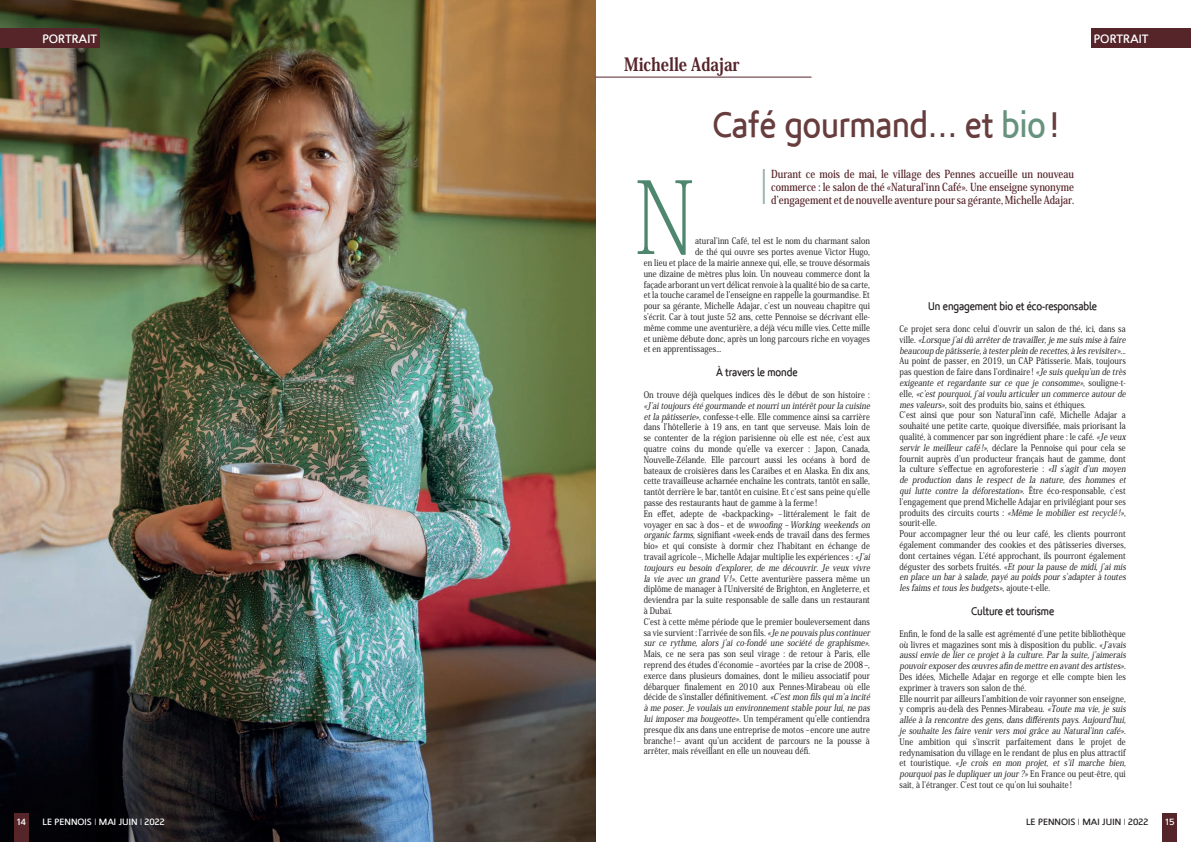
<style>
.page{position:relative;width:1191px;height:842px;background:#fff}
.page>*{position:absolute;margin:0;border:0;box-sizing:border-box;transform-origin:0 0}
.TEXTE_édito{font:200 100px "Koz Min Pro";color:#4e876e;scale:.85 1}
.t1{font:35px "Fortheloveofhate";color:#673d3e;scale:.85 1}
.DATE_MEDECIN{font:800 18px "Koz Min Pro";color:#56252a;scale:.85 1}
.t2{font:12px "Fortheloveofhate";color:#fff}
.CHAPEAU{font:700 11px/13.2px "Koz Min Pro";color:#56252a;text-align:justify;scale:.85 1}
.TEXTE{font:11px "Fortheloveofhate";letter-spacing:-.01em;color:#231f20;scale:.85 1}
.TEXTE-2{font:500 9px/10.8px "Koz Min Pro";letter-spacing:.01em;color:#231f20;scale:.85 1}
.TEXTE-3{font:italic 500 9px/10.8px "Koz Min Pro";color:#231f20;scale:.85 1}
.DATE_MEDECIN-2{font:9px "Fortheloveofhate";color:#fff}
.DATE_MEDECIN-3{font:9px "Fortheloveofhate";color:#231f20}
.t3{font:9px "Fortheloveofhate";color:#fff}
.s1{color:#67937e}
.s2{font-style:italic}
.s3{font-style:normal}
.s4{font-family:"Fortheloveofhatelight"}
</style>
<div class="page">
<img style="left:0;top:0;width:595px;height:842px">
<div style="left:14px;top:814px;width:14px;height:28px;background:#56252a"></div>
<div style="left:1162px;top:814px;width:14px;height:28px;background:#56252a"></div>
<div style="left:0;top:28px;width:100px;height:20px;background:#56252a"></div>
<div style="left:1091px;top:28px;width:100px;height:20px;background:#56252a"></div>
<hr style="left:763px;top:169px;width:2px;height:35px;background:#a1b7a9">
<hr style="left:596px;top:77px;width:215px;height:1px;background:#56252a">
<p class="t2" style="left:42px;top:31px;width:56px">PORTRAIT</p>
<p class="t2" style="left:1093px;top:31px;width:56px">PORTRAIT</p>
<p class="DATE_MEDECIN" style="left:624px;top:51px;width:138px">Michelle Adajar</p>
<p class="t1" style="left:712px;top:104px;width:410px">Café gourmand… et <span class="s1">bio</span>!</p>
<p class="TEXTE_édito" style="left:635px;top:147px;width:72px">N</p>
<p class="CHAPEAU" style="left:771px;top:166px;width:358px">Durant ce mois de mai, le village des Pennes accueille un nouveau commerce : le salon de thé «Natural’inn Café». Une enseigne synonyme d’engagement et de nouvelle aventure pour sa gérante, Michelle Adajar.</p>
<p class="TEXTE-2" style="left:695px;top:235px;width:207px">atural’inn Café, tel est le nom du charmant salon</p>
<p class="TEXTE-2" style="left:695px;top:246px;width:207px">de thé qui ouvre ses portes avenue Victor Hugo,</p>
<p class="TEXTE-2" style="left:643px;top:257px;width:268px">en lieu et place de la mairie annexe qui, elle, se trouve désormais</p>
<p class="TEXTE-2" style="left:643px;top:268px;width:268px">une dizaine de mètres plus loin. Un nouveau commerce dont la</p>
<p class="TEXTE-2" style="left:643px;top:279px;width:268px">façade arborant un vert délicat renvoie à la qualité bio de sa carte,</p>
<p class="TEXTE-2" style="left:643px;top:289px;width:268px">et la touche caramel de l’enseigne en rappelle la gourmandise. Et</p>
<p class="TEXTE-2" style="left:643px;top:300px;width:268px">pour sa gérante, Michelle Adajar, c’est un nouveau chapitre qui</p>
<p class="TEXTE-2" style="left:643px;top:311px;width:268px">s’écrit. Car à tout juste 52 ans, cette Pennoise se décrivant elle-</p>
<p class="TEXTE-2" style="left:643px;top:322px;width:268px">même comme une aventurière, a déjà vécu mille vies. Cette mille</p>
<p class="TEXTE-2" style="left:643px;top:333px;width:268px">et unième débute donc, après un long parcours riche en voyages</p>
<p class="TEXTE-2" style="left:643px;top:343px;width:93px">et en apprentissages...</p>
<p class="TEXTE" style="left:716px;top:366px;width:97px">À travers le monde</p>
<p class="TEXTE-2" style="left:643px;top:389px;width:270px">On trouve déjà quelques indices dès le début de son histoire : <span class="s2">«J’aitoujoursété gourmande etnourriun intérêtpourla cuisine etla pâtisserie»</span>, confesse-t-elle. Elle commence ainsi sa carrière dans l’hôtellerie à 19 ans, en tant que serveuse. Mais loin de se contenter de la région parisienne où elle est née, c’est aux quatre coins du monde qu’elle va exercer : Japon, Canada, Nouvelle-Zélande. Elle parcourt aussi les océans à bord de bateaux de croisières dans les Caraïbes et en Alaska. En dix ans, cette travailleuse acharnée enchaîne les contrats, tantôt en salle, tantôt derrière le bar, tantôt en cuisine. Et c’est sans peine qu’elle passe des restaurants haut de gamme à la ferme!</p>
<p class="TEXTE-2" style="left:643px;top:508px;width:270px">En effet, adepte de «backpacking» – littéralement le fait de v o y a g e r e n s a c à d o s – e t d e <span class="s2">wwoofing</span> – <span class="s2">Working weekends on organicfarms</span>, signifiant «week-ends de travail dans des fermes bio» et qui consiste à dormir chez l’habitant en échange de travail agricole –, Michelle Adajar multiplie les expériences : <span class="s2">«J’ai toujours eu besoin d’explorer, de me découvrir. Je veux vivre la vie avec un grand V!».</span> Cette aventurière passera même un diplôme de manager à l’Université de Brighton, en Angleterre, et deviendra par la suite responsable de salle dans un restaurant à Dubaï.</p>
<p class="TEXTE-2" style="left:643px;top:616px;width:270px">C’est à cette même période que le premier bouleversement dans sa vie survient : l’arrivée de son fils. <span class="s2">«Je ne pouvaispluscontinuer sur ce rythme, alors j ’ai co-fondé une société de graphisme»</span>.<br>Mais, ce ne sera pas son seul virage : de retour à Paris, elle reprend des études d’économie – avortées par la crise de 2008–, exerce dans plusieurs domaines, dont le milieu associatif pour débarquer finalement en 2010 aux Pennes-Mirabeau où elle décide de s’installer définitivement. <span class="s2">«C’estmon filsquim’a incité à me poser.Je voulaisun environnementstable pourlui,ne pas lui imposer ma bougeotte»</span>. Un tempérament qu’elle contiendra presque dix ans dans une entreprise de motos – encore une autre branche! – avant qu’un accident de parcours ne la pousse à arrêter, mais réveillant en elle un nouveau défi.</p>
<p class="TEXTE" style="left:928px;top:300px;width:200px">Un engagement bio et éco-responsable</p>
<p class="TEXTE-3" style="left:899px;top:323px;width:270px"><span class="s3">Ce projet sera donc celui d’ouvrir un salon de thé, ici, dans sa v i l l e .</span> «Lorsque j ’aidû arrêterde travailler,je me suismise à faire beaucoup de pâtisserie,à testerplein de recettes,à lesrevisiter»..<span class="s3">.<br>Au point de passer, en 2019, un CAP Pâtisserie. Mais, toujours pas question de faire dans l’ordinaire !</span> «Je suisquelqu’un de très exigeante et regardante sur ce que je consomme»<span class="s3">, s o u l i g n e - t - e l l e ,</span> «c’estpourquoi,j ’aivoulu articulerun commerce autourde mesvaleurs»<span class="s3">, soit des produits bio, sains et éthiques.</span></p>
<p class="TEXTE-2" style="left:899px;top:409px;width:270px">C’est ainsi que pour son Natural’inn café, Michelle Adajar a souhaité une petite carte, quoique diversifiée, mais priorisant la qualité, à commencer par son ingrédient phare : le café. <span class="s2">«Je veux servir le meilleur café!»</span>, déclare la Pennoise qui pour cela se fournit auprès d’un producteur français haut de gamme, dont la culture s'effectue en agroforesterie : <span class="s2">«Il s’agit d’un moyen de production dans le respect de la nature, des hommes et qui lutte contre la déforestation»</span>. Ê t r e é c o - r e s p o n s a b l e , c ’ e s t l’engagement que prend Michelle Adajar en privilégiant pour ses produits des circuits courts : <span class="s2">«Même le mobilier est recyclé!»</span>, sourit-elle.</p>
<p class="TEXTE-2" style="left:899px;top:528px;width:270px">Pour accompagner leur thé ou leur café, les clients pourront également commander des cookies et des pâtisseries diverses, dont certaines végan. L’été approchant, ils pourront également déguster des sorbets fruités. <span class="s2">«Et pour la pause de midi, j’ai mis en place un bar à salade, payé au poids pour s’adapter à toutes lesfaimsettouslesbudgets»</span>, aj o u t e - t - e l l e .</p>
<p class="TEXTE" style="left:971px;top:605px;width:99px">Culture et tourisme</p>
<p class="TEXTE-2" style="left:899px;top:628px;width:270px">Enfin, le fond de la salle est agrémenté d’une petite bibliothèque où livres et magazines sont mis à disposition du public. <span class="s2">«J’avais aussi envie de lier ce projet à la culture. Par la suite, j ’aimerais pouvoirexposerdesœuvresafin de mettre en avantdesartistes»</span>.<br>Des idées, Michelle Adajar en regorge et elle compte bien les exprimer à travers son salon de thé.</p>
<p class="TEXTE-2" style="left:899px;top:693px;width:270px">Elle nourrit par ailleurs l’ambition de voir rayonner son enseigne, y compris au-delà des Pennes-Mirabeau. <span class="s2">«Toute ma vie, je suis allée à la rencontre des gens, dans différents pays. Aujourd’hui, je souhaite les faire venir vers moi grâce au Natural’inn café»</span>.<br>Une ambition qui s’inscrit parfaitement dans le projet de redynamisation du village en le rendant de plus en plus attractif e t t o u r i s t i q u e . <span class="s2">«Je crois en mon projet, et s’il marche bien, pourquoipasle dupliquerun jour?»</span>E n F r a n c e o u p e u t - ê t r e , q u i sait, à l’étranger. C’est tout ce qu’on lui souhaite!</p>
<p class="t3" style="left:16px;top:816px;width:11px">14</p>
<p class="DATE_MEDECIN-2" style="left:43px;top:816px;width:124px">LE PENNOIS <span class="s4">I</span> MAI JUIN <span class="s4">I</span> 2022</p>
<p class="DATE_MEDECIN-3" style="left:1026px;top:816px;width:124px">LE PENNOIS <span class="s4">I</span> MAI JUIN <span class="s4">I</span> 2022</p>
<p class="t3" style="left:1164px;top:816px;width:12px">15</p>
</div>
